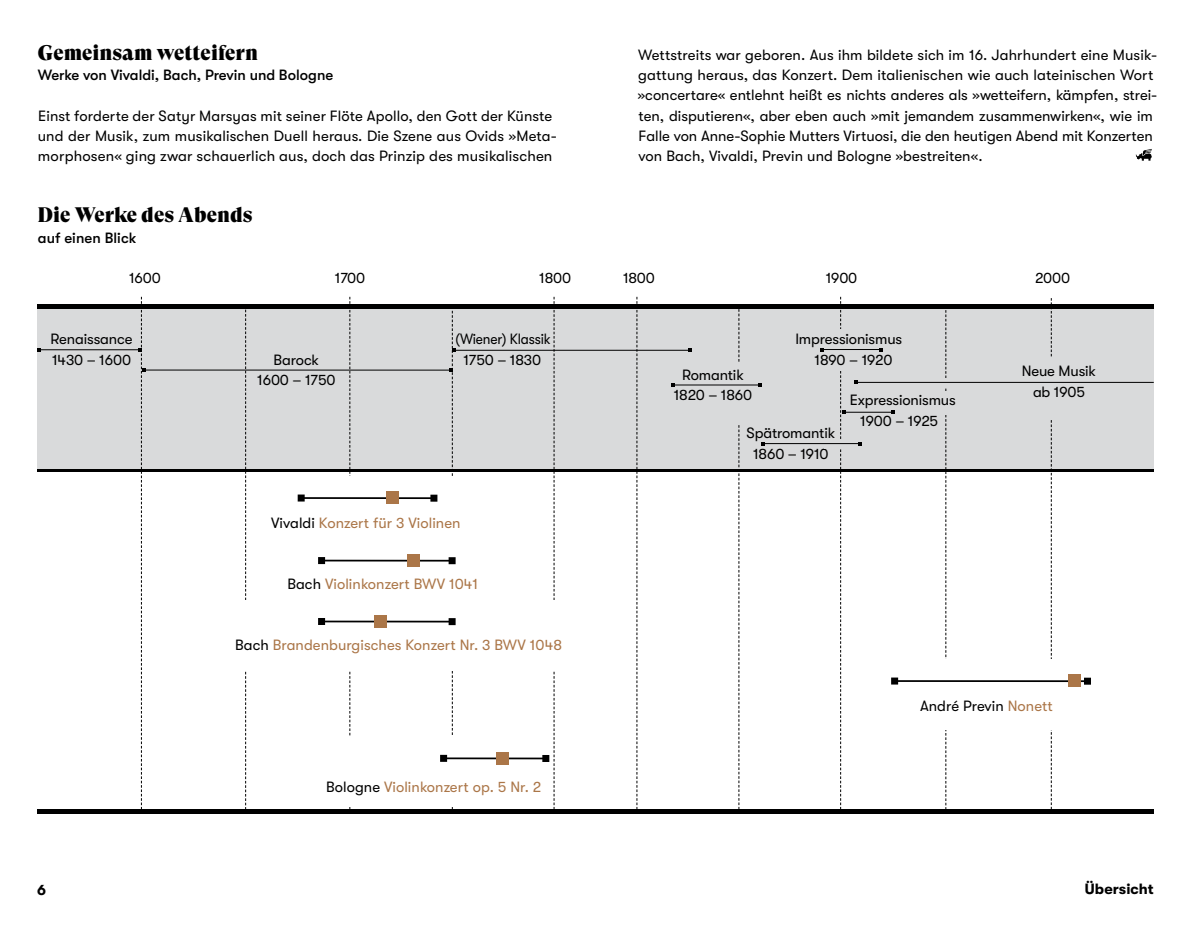
<style>
.page{position:relative;width:1191px;height:943px;background:#fff}
.page>*{position:absolute;margin:0;border:0;box-sizing:border-box;transform-origin:0 0}
.t1{font:21px "GT Super Display Super";color:#000}
.t2{font:14.88px/20.3px "GT Walsheim";color:#000;text-align:center}
.t3{font:14.88px "GT Walsheim";letter-spacing:.005em;color:#ab7648}
.t4{font:500 14.88px "GT Walsheim";color:#000}
.t5{font:14.88px/20.3px "GT Walsheim";color:#000;text-align:center;scale:.92 1}
.t6{font:700 14.88px "GT Walsheim";letter-spacing:.005em;color:#000}
.s1{color:#000}
.s2{color:#ab7648}
</style>
<div class="page">
<div style="left:37px;top:809px;width:526px;height:5px;background:#000"></div>
<div style="left:563px;top:809px;width:590px;height:5px;background:#000"></div>
<div style="left:37px;top:307px;width:1116px;height:164px;background:#d9dadb"></div>
<hr style="left:37px;top:469px;width:526px;height:3px;background:#000">
<hr style="left:563px;top:469px;width:590px;height:3px;background:#000">
<div style="left:38px;top:304px;width:526px;height:5px;background:#000"></div>
<div style="left:563px;top:304px;width:590px;height:5px;background:#000"></div>
<svg style="left:1050px;top:298px;width:1px;height:59px"></svg>
<hr style="left:39px;top:349px;width:101px;height:1px;background:#000">
<hr style="left:144px;top:369px;width:307px;height:1px;background:#000">
<hr style="left:673px;top:384px;width:87px;height:1px;background:#000">
<svg style="left:671px;top:383px;width:4px;height:4px"></svg>
<hr style="left:454px;top:350px;width:236px;height:1px;background:#000">
<svg style="left:688px;top:348px;width:4px;height:4px"></svg>
<svg style="left:738px;top:309px;width:1px;height:53px"></svg>
<svg style="left:138px;top:297px;width:8px;height:512px"></svg>
<svg style="left:245px;top:310px;width:1px;height:499px"></svg>
<svg style="left:349px;top:297px;width:1px;height:512px"></svg>
<svg style="left:553px;top:297px;width:1px;height:512px"></svg>
<svg style="left:636px;top:297px;width:1px;height:512px"></svg>
<svg style="left:449px;top:311px;width:7px;height:498px"></svg>
<svg style="left:738px;top:425px;width:1px;height:384px"></svg>
<svg style="left:945px;top:310px;width:1px;height:499px"></svg>
<svg style="left:1050px;top:420px;width:1px;height:389px"></svg>
<hr style="left:821px;top:349px;width:59px;height:1px;background:#000">
<svg style="left:824px;top:444px;width:30px;height:1px"></svg>
<hr style="left:763px;top:443px;width:97px;height:1px;background:#000">
<div style="left:930px;top:391px;width:31px;height:23px;background:#d9dadb"></div>
<hr style="left:843px;top:412px;width:50px;height:1px;background:#000">
<svg style="left:840px;top:297px;width:5px;height:512px"></svg>
<svg style="left:891px;top:410px;width:4px;height:4px"></svg>
<svg style="left:930px;top:378px;width:31px;height:9px"></svg>
<hr style="left:856px;top:382px;width:297px;height:1px;background:#000">
<svg style="left:854px;top:380px;width:4px;height:4px"></svg>
<svg style="left:1135px;top:149px;width:17px;height:12px"></svg>
<div style="left:883px;top:659px;width:187px;height:70px;background:#fff"></div>
<hr style="left:894px;top:680px;width:193px;height:2px;background:#000">
<div style="left:891px;top:677px;width:7px;height:7px;background:#000"></div>
<div style="left:1084px;top:677px;width:7px;height:7px;background:#000"></div>
<div style="left:1068px;top:674px;width:12px;height:13px;background:#ab7648"></div>
<div style="left:254px;top:476px;width:205px;height:71px;background:#fff"></div>
<hr style="left:301px;top:497px;width:133px;height:2px;background:#000">
<div style="left:298px;top:494px;width:7px;height:7px;background:#000"></div>
<div style="left:430px;top:494px;width:7px;height:7px;background:#000"></div>
<div style="left:386px;top:491px;width:13px;height:13px;background:#ab7648"></div>
<div style="left:335px;top:736px;width:205px;height:71px;background:#fff"></div>
<hr style="left:443px;top:757px;width:103px;height:2px;background:#000">
<div style="left:440px;top:754px;width:7px;height:7px;background:#000"></div>
<div style="left:542px;top:755px;width:7px;height:7px;background:#000"></div>
<div style="left:496px;top:752px;width:12px;height:12px;background:#ab7648"></div>
<div style="left:254px;top:539px;width:205px;height:70px;background:#fff"></div>
<div style="left:234px;top:599px;width:335px;height:71px;background:#fff"></div>
<hr style="left:321px;top:559px;width:131px;height:2px;background:#000">
<div style="left:318px;top:557px;width:7px;height:7px;background:#000"></div>
<div style="left:448px;top:557px;width:7px;height:7px;background:#000"></div>
<div style="left:407px;top:554px;width:12px;height:12px;background:#ab7648"></div>
<hr style="left:321px;top:620px;width:131px;height:2px;background:#000">
<div style="left:318px;top:618px;width:7px;height:7px;background:#000"></div>
<div style="left:448px;top:618px;width:7px;height:7px;background:#000"></div>
<div style="left:374px;top:615px;width:12px;height:12px;background:#ab7648"></div>
<h1 class="t1" style="left:38px;top:41px;width:222px">Gemeinsam wetteifern</h1>
<p class="t4" style="left:38px;top:66px;width:297px">Werke von Vivaldi, Bach, Previn und Bologne</p>
<p class="t2" style="left:38px;top:105px;width:520px;text-align:left">Einst forderte der Satyr Marsyas mit seiner Flöte Apollo, den Gott der Künste und der Musik, zum musikalischen Duell heraus. Die Szene aus Ovids »Meta&shy;morphosen« ging zwar schauerlich aus, doch das Prinzip des musikalischen</p>
<p class="t2" style="left:638px;top:44px;width:521px;text-align:left">Wettstreits war geboren. Aus ihm bildete sich im 16. Jahrhundert eine Musik&shy;gattung heraus, das Konzert. Dem italienischen wie auch lateinischen Wort »concertare« entlehnt heißt es nichts anderes als »wetteifern, kämpfen, strei&shy;ten, disputieren«, aber eben auch »mit jemandem zusammenwirken«, wie im Falle von Anne-Sophie Mutters Virtuosi, die den heutigen Abend mit Konzerten von Bach, Vivaldi, Previn und Bologne »bestreiten«.</p>
<h1 class="t1" style="left:37px;top:204px;width:216px">Die Werke des Abends</h1>
<p class="t4" style="left:38px;top:229px;width:100px">auf einen Blick</p>
<p class="t2" style="left:129px;top:268px;width:33px">1600</p>
<p class="t2" style="left:335px;top:268px;width:32px">1700</p>
<p class="t2" style="left:539px;top:268px;width:33px">1800</p>
<p class="t2" style="left:623px;top:268px;width:33px">1800</p>
<p class="t2" style="left:825px;top:268px;width:33px">1900</p>
<p class="t2" style="left:1035px;top:268px;width:36px">2000</p>
<p class="t2" style="left:51px;top:329px;width:83px;text-align:left">Renaissance<br>1430 – 1600</p>
<p class="t6" style="left:37px;top:881px;width:10px">6</p>
<p class="t2" style="left:257px;top:349px;width:80px">Barock<br>1600 – 1750</p>
<p class="t5" style="left:455px;top:329px;width:105px">(Wiener) Klassik<br>1750 – 1830</p>
<p class="t2" style="left:814px;top:329px;width:89px;text-align:left;text-indent:-19px">Impressionismus<br>1890 – 1920</p>
<p class="t2" style="left:674px;top:365px;width:80px">Romantik<br>1820 – 1860</p>
<p class="t2" style="left:746px;top:423px;width:90px">Spätromantik<br>1860 – 1910</p>
<p class="t2" style="left:849px;top:390px;width:107px">Expressionismus<br>1900 – 1925</p>
<p class="t3" style="left:271px;top:514px;width:191px"><span class="s1">Vivaldi</span> Konzert für 3 Violinen</p>
<p class="t3" style="left:287px;top:575px;width:192px"><span class="s1">Bach</span> Violinkonzert BWV 1041</p>
<p class="t3" style="left:235px;top:636px;width:328px"><span class="s1">Bach</span> Brandenburgisches Konzert Nr. 3 BWV 1048</p>
<p class="t2" style="left:1021px;top:361px;width:76px">Neue Musik ab 1905</p>
<p class="t3" style="left:326px;top:778px;width:217px"><span class="s1">Bologne</span> Violinkonzert op. 5 Nr. 2</p>
<p class="t2" style="left:920px;top:695px;width:134px">André Previn <span class="s2">Nonett</span></p>
<p class="t6" style="left:1085px;top:880px;width:70px">Übersicht</p>
</div>
